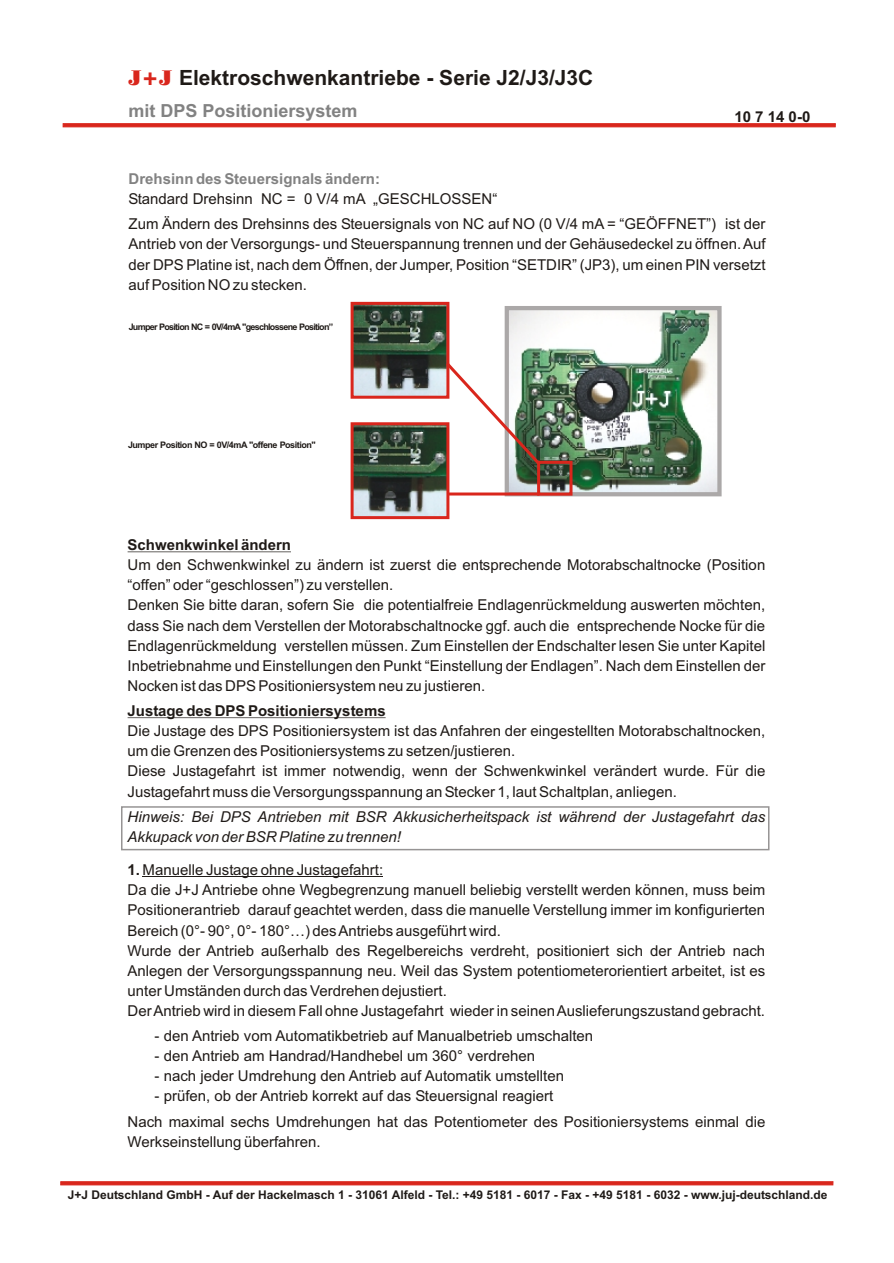
<style>
.page{position:relative;width:894px;height:1263px;background:#fff}
.page>*{position:absolute;margin:0;border:0;box-sizing:border-box;transform-origin:0 0}
.t1{font:700 21px "Arial";color:#1f1a17}
.t2{font:700 18px "Arial";color:#828282}
.t3{font:15px/20.1px "Arial";color:#1f1a17}
.t4{font:italic 15px/20.1px "Arial";color:#1f1a17}
.t5{font:700 15px "Arial";color:#1f1a17}
.t6{font:700 15px "Arial";color:#828282}
.t7{font:700 12px "Arial";color:#1f1a17}
.t8{font:700 9px "Arial";letter-spacing:-.08em;color:#1f1a17}
.t9{font:700 9px "Arial";letter-spacing:-.05em;color:#1f1a17}
.s1{font-family:"Poster Bodoni BT";font-weight:400;color:#d9261c}
.s2{font-weight:700}
</style>
<div class="page">
<hr style="left:63px;top:124px;width:773px;height:3px;background:#d9261c">
<hr style="left:61px;top:1182px;width:772px;height:3px;background:#d9261c">
<img style="left:355px;top:306px;width:90px;height:89px">
<img style="left:355px;top:426px;width:90px;height:89px">
<img style="left:368px;top:475px;width:71px;height:40px">
<img style="left:510px;top:311px;width:207px;height:180px">
<div style="left:505px;top:306px;width:217px;height:190px;border:4px solid #aba8a8"></div>
<div style="left:537px;top:461px;width:36px;height:35px;border:3px solid #d9261c"></div>
<svg style="left:443px;top:359px;width:100px;height:109px"></svg>
<hr style="left:449px;top:493px;width:90px;height:3px;background:#d9261c">
<div style="left:351px;top:302px;width:98px;height:97px;border:3px solid #d9261c"></div>
<div style="left:351px;top:422px;width:98px;height:97px;border:3px solid #d9261c"></div>
<hr style="left:128px;top:552px;width:163px;height:1px;background:#1f1a17">
<hr style="left:128px;top:717px;width:258px;height:1px;background:#1f1a17">
<hr style="left:143px;top:877px;width:240px;height:1px;background:#1f1a17">
<div style="left:121px;top:806px;width:649px;height:44px;border:2px solid #969494"></div>
<h1 class="t1" style="left:128px;top:70px;width:466px"><span class="s1">J+J</span> Elektroschwenkantriebe - Serie J2/J3/J3C</h1>
<p class="t2" style="left:128px;top:104px;width:231px">mit DPS Positioniersystem</p>
<p class="t5" style="left:734px;top:111px;width:77px">10 7 14 0-0</p>
<p class="t6" style="left:129px;top:173px;width:253px">Drehsinn des Steuersignals ändern:</p>
<p class="t3" style="left:129px;top:188px;width:638px;line-height:25.2px">Standard Drehsinn NC = 0 V/4 mA „GESCHLOSSEN“<br>Zum Ändern des Drehsinns des Steuersignals von NC auf NO (0 V/4 mA = “GEÖFFNET”) ist der</p>
<p class="t3" style="left:129px;top:236px;width:638px;text-align:justify">Antrieb von der Versorgungs- und Steuerspannung trennen und der Gehäusedeckel zu öffnen. Auf der DPS Platine ist, nach dem Öffnen, der Jumper, Position “SETDIR” (JP3), um einen PIN versetzt auf Position NO zu stecken.</p>
<p class="t8" style="left:129px;top:323px;width:206px">Jumper Position NC = 0V/4mA "geschlossene Position”</p>
<p class="t9" style="left:128px;top:441px;width:189px">Jumper Position NO = 0V/4mA "offene Position"</p>
<p class="t5" style="left:128px;top:539px;width:165px">Schwenkwinkel ändern</p>
<p class="t3" style="left:128px;top:556px;width:639px">Um den Schwenkwinkel zu ändern ist zuerst die entsprechende Motorabschaltnocke (Position “offen” oder “geschlossen”) zu verstellen.<br>Denken Sie bitte daran, sofern Sie die potentialfreie Endlagenrückmeldung auswerten möchten, dass Sie nach dem Verstellen der Motorabschaltnocke ggf. auch die entsprechende Nocke für die Endlagenrückmeldung verstellen müssen. Zum Einstellen der Endschalter lesen Sie unter Kapitel Inbetriebnahme und Einstellungen den Punkt “Einstellung der Endlagen”. Nach dem Einstellen der Nocken ist das DPS Positioniersystem neu zu justieren.</p>
<p class="t5" style="left:128px;top:705px;width:260px">Justage des DPS Positioniersystems</p>
<p class="t3" style="left:128px;top:722px;width:639px">Die Justage des DPS Positioniersystem ist das Anfahren der eingestellten Motorabschaltnocken, um die Grenzen des Positioniersystems zu setzen/justieren.<br>Diese Justagefahrt ist immer notwendig, wenn der Schwenkwinkel verändert wurde. Für die Justagefahrt muss die Versorgungsspannung an Stecker 1, laut Schaltplan, anliegen.</p>
<p class="t4" style="left:128px;top:808px;width:639px">Hinweis: Bei DPS Antrieben mit BSR Akkusicherheitspack ist während der Justagefahrt das<br>Akkupack von der BSR Platine zu trennen!</p>
<p class="t3" style="left:128px;top:861px;width:639px"><span class="s2">1.</span> Manuelle Justage ohne Justagefahrt:<br>Da die J+J Antriebe ohne Wegbegrenzung manuell beliebig verstellt werden können, muss beim Positionerantrieb darauf geachtet werden, dass die manuelle Verstellung immer im konfigurierten Bereich (0°- 90°, 0°- 180°…) des Antriebs ausgeführt wird.<br>Wurde der Antrieb außerhalb des Regelbereichs verdreht, positioniert sich der Antrieb nach Anlegen der Versorgungsspannung neu. Weil das System potentiometerorientiert arbeitet, ist es unter Umständen durch das Verdrehen dejustiert.<br>Der Antrieb wird in diesem Fall ohne Justagefahrt wieder in seinen Auslieferungszustand gebracht.</p>
<p class="t3" style="left:155px;top:1027px;width:440px">- den Antrieb vom Automatikbetrieb auf Manualbetrieb umschalten</p>
<p class="t3" style="left:155px;top:1047px;width:382px">- den Antrieb am Handrad/Handhebel um 360° verdrehen</p>
<p class="t3" style="left:155px;top:1067px;width:411px">- nach jeder Umdrehung den Antrieb auf Automatik umstellten</p>
<p class="t3" style="left:128px;top:1085px;width:639px;line-height:25.2px;text-indent:27px">- prüfen, ob der Antrieb korrekt auf das Steuersignal reagiert<br>Nach maximal sechs Umdrehungen hat das Potentiometer des Positioniersystems einmal die</p>
<p class="t3" style="left:128px;top:1133px;width:195px">Werkseinstellung überfahren.</p>
<p class="t7" style="left:68px;top:1190px;width:761px">J+J Deutschland GmbH - Auf der Hackelmasch 1 - 31061 Alfeld - Tel.: +49 5181 - 6017 - Fax - +49 5181 - 6032 - www.juj-deutschland.de</p>
</div>
